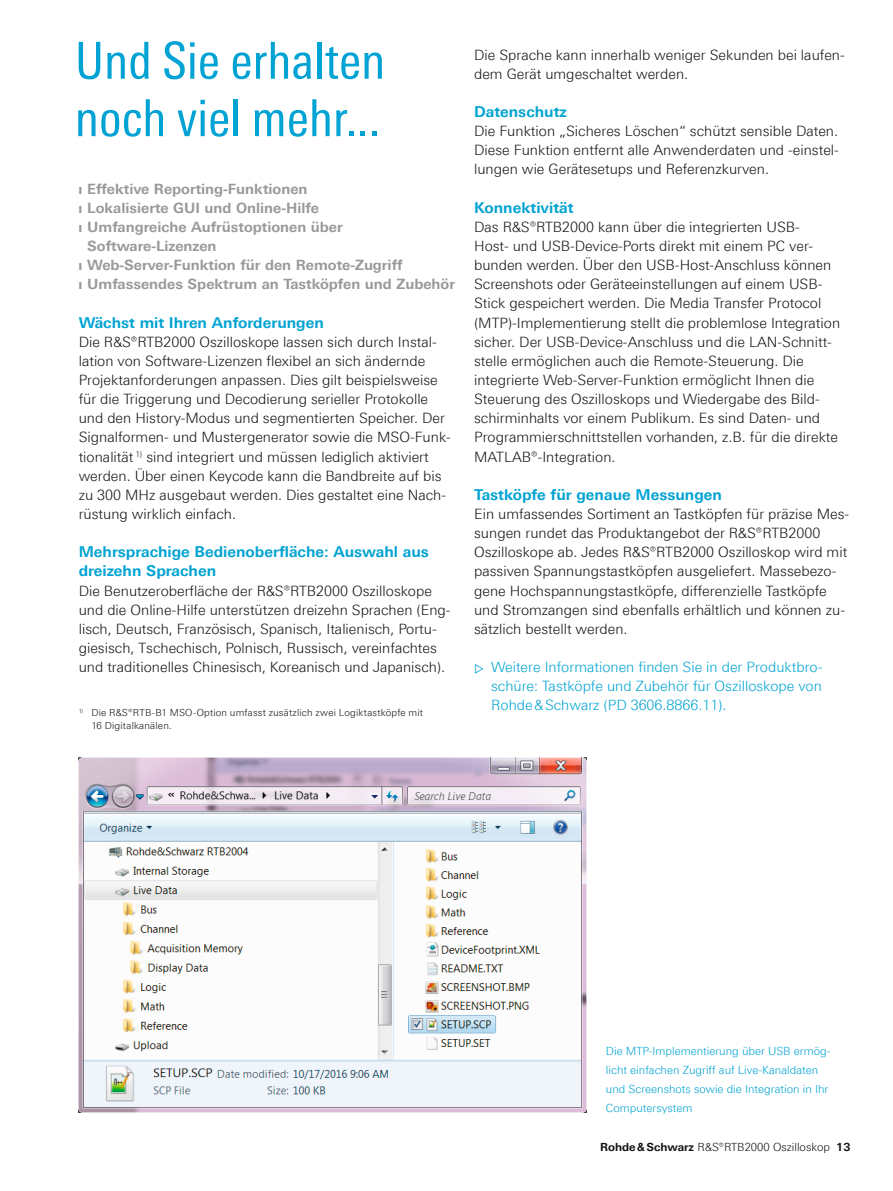
<style>
.page{position:relative;width:893px;height:1191px;background:#fff}
.page>*{position:absolute;margin:0;border:0;box-sizing:border-box;transform-origin:0 0}
.t1{font:51px/57.4px "Linotype Univers 420 Cn";color:#00a3d3}
.t2{font:700 15px/19.2px "Linotype Univers 630";color:#00a3d3}
.t3{font:300 14.25px/19.2px "Linotype Univers 330";color:#131413}
.t4{font:700 14.25px "Linotype Univers 630";color:#999}
.t5{font:300 14.25px/19.2px "Linotype Univers 330";color:#00a3d3;text-align:justify}
.t6{font:300 11.25px/19.2px "Linotype Univers 330";color:#00a3d3}
.t7{font:300 11.25px "Linotype Univers 330";color:#131413}
.t8{font:300 9.75px/13.5px "Linotype Univers 330";letter-spacing:.02em;color:#131413}
.s1{font-family:"Linotype Univers 330";font-weight:300}
.s2{font-size:12px}
.s3{font-family:"Linotype Univers 630";font-weight:700}
</style>
<div class="page">
<img style="left:79px;top:757px;width:508px;height:355px">
<h1 class="t1" style="left:75px;top:32px;width:312px">Und Sie erhalten noch viel mehr...</h1>
<p class="t4" style="left:79px;top:180px;width:230px"><span class="s1">❙</span> Effektive Reporting-Funktionen</p>
<p class="t4" style="left:79px;top:199px;width:242px"><span class="s1">❙</span> Lokalisierte GUI und Online-Hilfe</p>
<p class="t4" style="left:79px;top:218px;width:266px"><span class="s1">❙</span> Umfangreiche Aufrüstoptionen über</p>
<p class="t4" style="left:87px;top:237px;width:131px">Software-Lizenzen</p>
<p class="t4" style="left:79px;top:256px;width:326px"><span class="s1">❙</span> Web-Server-Funktion für den Remote-Zugriff</p>
<p class="t4" style="left:79px;top:276px;width:378px"><span class="s1">❙</span> Umfassendes Spektrum an Tastköpfen und Zubehör</p>
<p class="t2" style="left:79px;top:312px;width:247px">Wächst mit Ihren Anforderungen</p>
<p class="t3" style="left:79px;top:332px;width:374px">Die R&amp;S®RTB2000 Oszilloskope lassen sich durch Instal&shy;lation von Software-Lizenzen flexibel an sich ändernde Projektanforderungen anpassen. Dies gilt beispielsweise für die Triggerung und Decodierung serieller Protokolle und den History-Modus und segmentierten Speicher. Der Signalformen- und Mustergenerator sowie die MSO-Funk&shy;tionalität <sup>1)</sup> sind integriert und müssen lediglich aktiviert werden. Über einen Keycode kann die Bandbreite auf bis zu 300 MHz ausgebaut werden. Dies gestaltet eine Nach&shy;rüstung wirklich einfach.</p>
<p class="t2" style="left:79px;top:542px;width:352px">Mehrsprachige Bedienoberfläche: Auswahl aus dreizehn Sprachen</p>
<p class="t3" style="left:79px;top:581px;width:373px">Die Benutzeroberfläche der R&amp;S®RTB2000 Oszilloskope und die Online-Hilfe unterstützen dreizehn Sprachen (Eng&shy;lisch, Deutsch, Französisch, Spanisch, Italienisch, Portu&shy;giesisch, Tschechisch, Polnisch, Russisch, vereinfachtes und traditionelles Chinesisch, Koreanisch und Japanisch).</p>
<p class="t8" style="left:91px;top:705px;width:333px;text-indent:-13px"><sup>1)</sup> Die R&amp;S®RTB-B1 MSO-Option umfasst zusätzlich zwei Logiktastköpfe mit<br>16 Digitalkanälen.</p>
<p class="t3" style="left:474px;top:45px;width:372px">Die Sprache kann innerhalb weniger Sekunden bei laufen&shy;dem Gerät umgeschaltet werden.</p>
<p class="t2" style="left:474px;top:102px;width:94px">Datenschutz</p>
<p class="t3" style="left:474px;top:121px;width:366px;text-align:justify">Die Funktion „Sicheres Löschen“ schützt sensible Daten.<br>Diese Funktion entfernt alle Anwenderdaten und -einstel&shy;lungen wie Gerätesetups und Referenzkurven.</p>
<p class="t2" style="left:474px;top:198px;width:101px">Konnektivität</p>
<p class="t3" style="left:474px;top:217px;width:368px">Das R&amp;S®RTB2000 kann über die integrierten USB-<br>Host- und USB-Device-Ports direkt mit einem PC ver&shy;bunden werden. Über den USB-Host-Anschluss können Screenshots oder Geräteeinstellungen auf einem USB-Stick gespeichert werden. Die Media Transfer Protocol (MTP)-Implementierung stellt die problemlose Integration sicher. Der USB-Device-Anschluss und die LAN-Schnitt&shy;stelle ermöglichen auch die Remote-Steuerung. Die integrierte Web-Server-Funktion ermöglicht Ihnen die Steuerung des Oszilloskops und Wiedergabe des Bild&shy;schirminhalts vor einem Publikum. Es sind Daten- und Programmierschnittstellen vorhanden, z.B. für die direkte MATLAB®-Integration.</p>
<p class="t2" style="left:474px;top:485px;width:249px">Tastköpfe für genaue Messungen</p>
<p class="t3" style="left:474px;top:504px;width:377px">Ein umfassendes Sortiment an Tastköpfen für präzise Mes&shy;sungen rundet das Produktangebot der R&amp;S®RTB2000<br>Oszilloskope ab. Jedes R&amp;S®RTB2000 Oszilloskop wird mit passiven Spannungstastköpfen ausgeliefert. Massebezo&shy;gene Hochspannungstastköpfe, differenzielle Tastköpfe und Stromzangen sind ebenfalls erhältlich und können zu&shy;sätzlich bestellt werden.</p>
<p class="t5" style="left:491px;top:657px;width:333px;text-indent:-17px"><span class="s2">▷</span> Weitere Informationen finden Sie in der Produktbro&shy;schüre: Tastköpfe und Zubehör für Oszilloskope von Rohde&amp;Schwarz (PD 3606.8866.11).</p>
<p class="t6" style="left:606px;top:1041px;width:226px">Die MTP-Implementierung über USB ermög&shy;licht einfachen Zugriff auf Live-Kanaldaten und Screenshots sowie die Integration in Ihr Computersystem</p>
<p class="t7" style="left:600px;top:1140px;width:252px"><span class="s3">Rohde&amp;Schwarz</span> R&amp;S®RTB2000 Oszilloskop <span class="s3">13</span></p>
</div>
